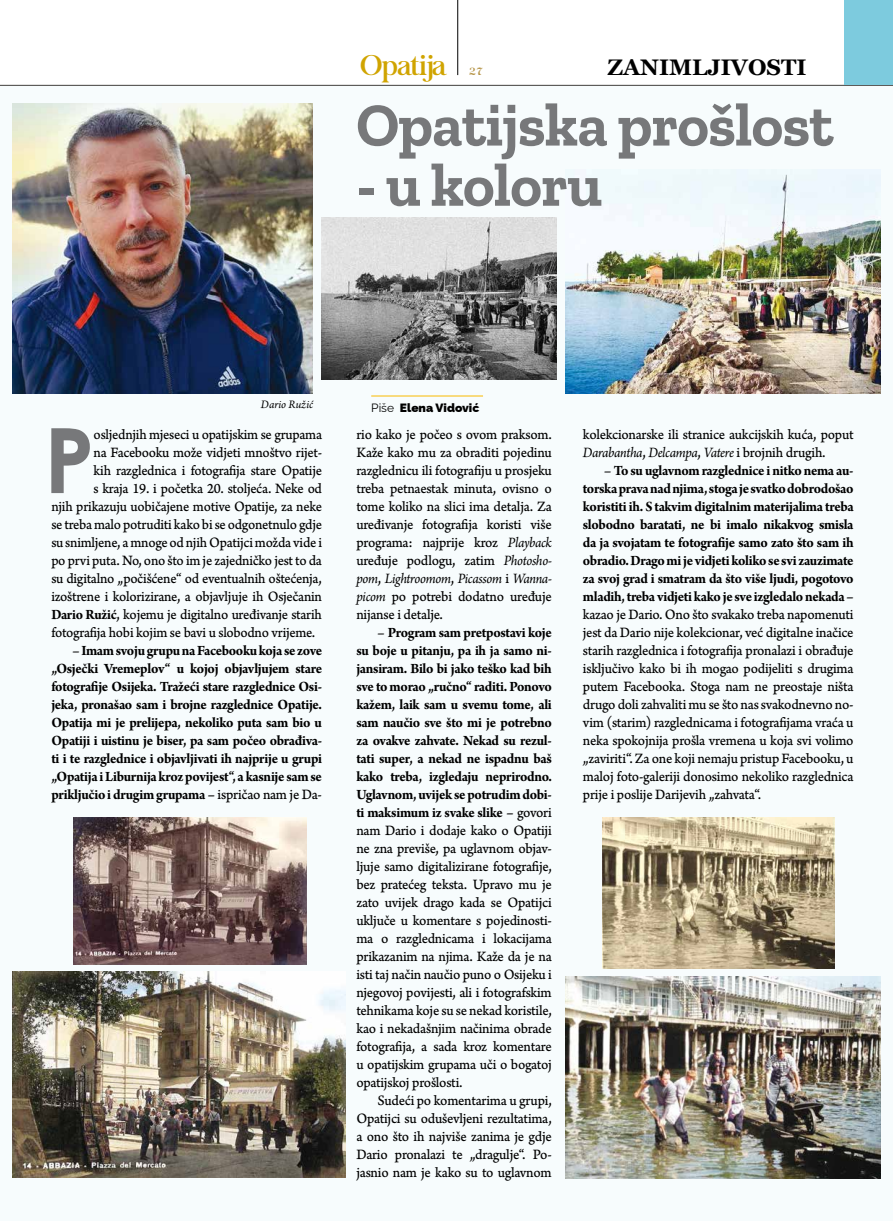
<style>
.page{position:relative;width:893px;height:1221px;background:#fff}
.page>*{position:absolute;margin:0;border:0;box-sizing:border-box;transform-origin:0 0}
.t1{font:700 90.15px "Century Gothic";color:#77787a}
.t2{font:700 61.2px "Zilla Slab";letter-spacing:-.01em;color:#77787a}
.t3{font:27.9px "Chapaza";letter-spacing:-.025em;color:#d0a400}
.t4{font:700 22.5px "Georgia";color:#000}
.t5{font:15px/18px "Arno Pro Caption";letter-spacing:-.02em;color:#000;text-align:justify;scale:.95 1}
.t6{font:700 15px/18px "Arno Pro";letter-spacing:-.025em;color:#000;text-align:justify;scale:.95 1}
.t7{font:15px "Arno Pro Caption";letter-spacing:-.02em;color:#000;scale:.94 1}
.t8{font:italic 15px "Arno Pro";letter-spacing:-.025em;color:#000;scale:.95 1}
.t9{font:900 12px "Raleway";color:#000}
.t10{font:italic 12px "Arno Pro";color:#000}
.t11{font:12px "Chapaza";color:#b69548}
.s1{font-family:"Arno Pro";font-weight:700}
.s2{font-family:"Arno Pro Caption";font-weight:400}
.s3{font-weight:400}
.s4{font-family:"Arno Pro";font-style:italic}
.s5{font-family:"Arno Pro Caption";font-style:normal}
</style>
<div class="page">
<div style="left:0;top:86px;width:893px;height:1134px;background:#f7fcfd"></div>
<hr style="left:371px;top:395px;width:112px;height:1px;background:#fabb00">
<hr style="left:0;top:85px;width:893px;height:1px;background:#413f3c">
<img style="left:565px;top:174px;width:315px;height:219px">
<img style="left:565px;top:976px;width:315px;height:202px">
<img style="left:12px;top:971px;width:334px;height:206px">
<img style="left:321px;top:217px;width:235px;height:163px">
<hr style="left:457px;top:0;width:1px;height:75px;background:#000">
<img style="left:602px;top:817px;width:232px;height:151px">
<img style="left:74px;top:817px;width:232px;height:147px">
<div style="left:844px;top:0;width:49px;height:85px;background:#7dcbde"></div>
<img style="left:12px;top:103px;width:300px;height:290px">
<h3 class="t3" style="left:361px;top:49px;width:88px">Opatija</h3>
<p class="t11" style="left:470px;top:64px;width:15px">27</p>
<h3 class="t4" style="left:608px;top:53px;width:200px">ZANIMLJIVOSTI</h3>
<h2 class="t2" style="left:356px;top:90px;width:478px">Opatijska prošlost</h2>
<h2 class="t2" style="left:356px;top:150px;width:247px">- u koloru</h2>
<p class="t10" style="left:261px;top:398px;width:54px">Dario Ružić</p>
<h1 class="t1" style="left:44px;top:392px;width:52px">P</h1>
<p class="t7" style="left:94px;top:425px;width:245px">osljednjih mjeseci u opatijskim se grupama</p>
<p class="t7" style="left:94px;top:443px;width:245px">na Facebooku može vidjeti mnoštvo rijet-</p>
<p class="t7" style="left:94px;top:461px;width:245px">kih razglednica i fotografija stare Opatije</p>
<p class="t7" style="left:94px;top:479px;width:245px">s kraja 19. i početka 20. stoljeća. Neke od</p>
<p class="t7" style="left:51px;top:497px;width:289px">njih prikazuju uobičajene motive Opatije, za neke</p>
<p class="t7" style="left:51px;top:515px;width:289px">se treba malo potruditi kako bi se odgonetnulo gdje</p>
<p class="t7" style="left:51px;top:533px;width:289px">su snimljene, a mnoge od njih Opatijci možda vide i</p>
<p class="t7" style="left:51px;top:551px;width:289px">po prvi puta. No, ono što im je zajedničko jest to da</p>
<p class="t7" style="left:51px;top:569px;width:289px">su digitalno „počišćene“ od eventualnih oštećenja,</p>
<p class="t7" style="left:51px;top:587px;width:289px">izoštrene i kolorizirane, a objavljuje ih Osječanin</p>
<p class="t7" style="left:51px;top:605px;width:289px"><span class="s1">Dario Ružić</span>, kojemu je digitalno uređivanje starih</p>
<p class="t7" style="left:51px;top:623px;width:282px">fotografija hobi kojim se bavi u slobodno vrijeme.</p>
<p class="t6" style="left:51px;top:642px;width:286px;text-indent:21px">– Imam svoju grupu na Facebooku koja se zove „Osječki Vremeplov“ u kojoj objavljujem stare fotografije Osijeka. Tražeći stare razglednice Osi&shy;jeka, pronašao sam i brojne razglednice Opatije.<br>Opatija mi je prelijepa, nekoliko puta sam bio u Opatiji i uistinu je biser, pa sam počeo obrađiva&shy;ti i te razglednice i objavljivati ih najprije u grupi „Opatija i Liburnija kroz povijest“, a kasnije sam se priključio i drugim grupama <span class="s2">– ispričao nam je Da-</span></p>
<p class="t9" style="left:371px;top:398px;width:110px"><span class="s3">Piše</span> Elena Vidović</p>
<p class="t5" style="left:356px;top:426px;width:207px">rio kako je počeo s ovom praksom.<br>Kaže kako mu za obraditi pojedinu razglednicu ili fotografiju u prosjeku treba petnaestak minuta, ovisno o tome koliko na slici ima detalja. Za uređivanje fotografija koristi više programa: najprije kroz <span class="s4">Playback </span>uređuje podlogu, zatim <span class="s4">Photosho-</span></p>
<p class="t8" style="left:356px;top:570px;width:207px">pom<span class="s5">,</span> Lightroomom<span class="s5">,</span> Picassom <span class="s5">i</span> Wanna-</p>
<p class="t5" style="left:356px;top:588px;width:207px"><span class="s4">picom</span> po potrebi dodatno uređuje nijanse i detalje.</p>
<p class="t6" style="left:356px;top:624px;width:207px;text-indent:21px">– Program sam pretpostavi koje su boje u pitanju, pa ih ja samo ni&shy;jansiram. Bilo bi jako teško kad bih sve to morao „ručno“ raditi. Ponovo kažem, laik sam u svemu tome, ali sam naučio sve što mi je potrebno za ovakve zahvate. Nekad su rezul&shy;tati super, a nekad ne ispadnu baš kako treba, izgledaju neprirodno.<br>Uglavnom, uvijek se potrudim dobi&shy;ti maksimum iz svake slike <span class="s2">– govori</span></p>
<p class="t5" style="left:356px;top:822px;width:207px">nam Dario i dodaje kako o Opatiji ne zna previše, pa uglavnom objav&shy;ljuje samo digitalizirane fotografije, bez pratećeg teksta. Upravo mu je zato uvijek drago kada se Opatijci uključe u komentare s pojedinosti&shy;ma o razglednicama i lokacijama prikazanim na njima. Kaže da je na isti taj način naučio puno o Osijeku i njegovoj povijesti, ali i fotografskim tehnikama koje su se nekad koristile, kao i nekadašnjim načinima obrade fotografija, a sada kroz komentare u opatijskim grupama uči o bogatoj opatijskoj prošlosti.</p>
<p class="t5" style="left:356px;top:1092px;width:207px;text-indent:21px">Sudeći po komentarima u grupi, Opatijci su oduševljeni rezultatima, a ono što ih najviše zanima je gdje Dario pronalazi te „dragulje“. Po&shy;jasnio nam je kako su to uglavnom</p>
<p class="t5" style="left:583px;top:426px;width:286px">kolekcionarske ili stranice aukcijskih kuća, poput</p>
<p class="t8" style="left:583px;top:444px;width:257px">Darabantha<span class="s5">,</span> Delcampa<span class="s5">,</span> Vatere <span class="s5">i brojnih drugih.</span></p>
<p class="t6" style="left:583px;top:462px;width:286px;text-indent:21px">– To su uglavnom razglednice i nitko nema au&shy;torska prava nad njima, stoga je svatko dobrodošao koristiti ih. S takvim digitalnim materijalima treba slobodno baratati, ne bi imalo nikakvog smisla da ja svojatam te fotografije samo zato što sam ih obradio. Drago mi je vidjeti koliko se svi zauzimate za svoj grad i smatram da što više ljudi, pogotovo mladih, treba vidjeti kako je sve izgledalo nekada <span class="s2">–</span></p>
<p class="t5" style="left:583px;top:606px;width:286px">kazao je Dario. Ono što svakako treba napomenuti jest da Dario nije kolekcionar, već digitalne inačice starih razglednica i fotografija pronalazi i obrađuje isključivo kako bi ih mogao podijeliti s drugima putem Facebooka. Stoga nam ne preostaje ništa drugo doli zahvaliti mu se što nas svakodnevno no&shy;vim (starim) razglednicama i fotografijama vraća u neka spokojnija prošla vremena u koja svi volimo „zaviriti“. Za one koji nemaju pristup Facebooku, u maloj foto-galeriji donosimo nekoliko razglednica prije i poslije Darijevih „zahvata“.</p>
</div>
